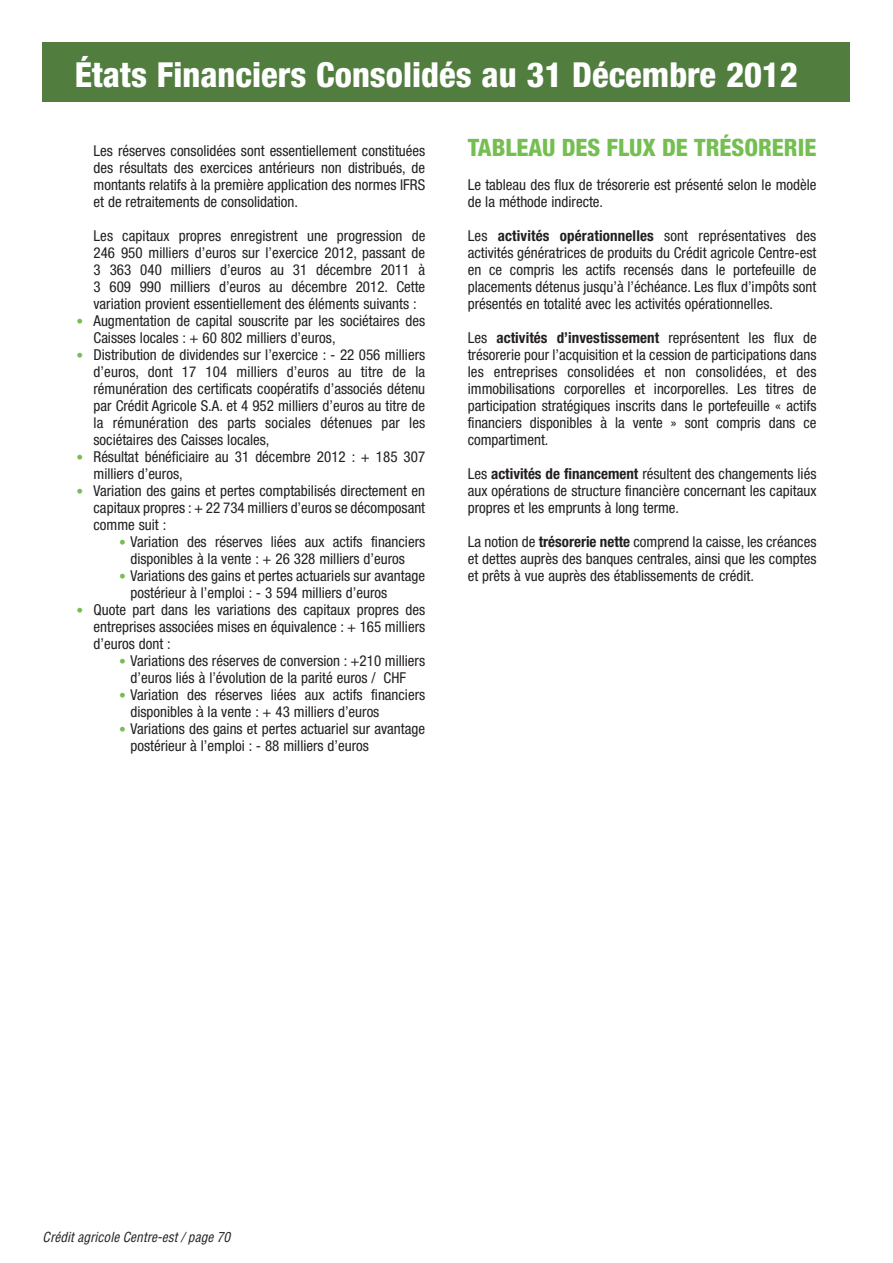
<style>
.page{position:relative;width:893px;height:1263px;background:#fff}
.page>*{position:absolute;margin:0;border:0;box-sizing:border-box;transform-origin:0 0}
.t1{font:800 condensed 34.5px "Helvetica Neue";color:#fff}
.t2{font:800 condensed 24px "Helvetica Neue";color:#75be52}
.t3{font:condensed 15px/17px "Helvetica Neue";color:#231f20;text-align:justify}
.t4{font:italic condensed 13.5px "Helvetica";color:#231f20}
.s1{font-weight:300;font-stretch:normal;font-size:13.5px;color:#75be52}
.s2{font-weight:700}
</style>
<div class="page">
<div style="left:43px;top:43px;width:807px;height:59px;background:#517d3f"></div>
<h1 class="t1" style="left:75px;top:54px;width:724px">états Financiers Consolidés au 31 Décembre 2012</h1>
<p class="t3" style="left:94px;top:142px;width:333px">Les réserves consolidées sont essentiellement constituées des résultats des exercices antérieurs non distribués, de montants relatifs à la première application des normes IFRS et de retraitements de consolidation.</p>
<p class="t3" style="left:94px;top:227px;width:333px">Les capitaux propres enregistrent une progression de 246 950 milliers d’euros sur l’exercice 2012, passant de 3 363 040 milliers d’euros au 31 décembre 2011 à 3 609 990 milliers d’euros au décembre 2012. Cette variation provient essentiellement des éléments suivants :</p>
<p class="t3" style="left:94px;top:312px;width:333px;text-indent:-17px"><span class="s1">•</span> Augmentation de capital souscrite par les sociétaires des<br>Caisses locales : + 60 802 milliers d’euros,</p>
<p class="t3" style="left:94px;top:346px;width:333px;text-indent:-17px"><span class="s1">•</span> Distribution de dividendes sur l’exercice : - 22 056 milliers d’euros, dont 17 104 milliers d’euros au titre de la rémunération des certificats coopératifs d’associés détenu par Crédit Agricole S.A. et 4 952 milliers d’euros au titre de la rémunération des parts sociales détenues par les sociétaires des Caisses locales,</p>
<p class="t3" style="left:94px;top:448px;width:333px;text-indent:-17px"><span class="s1">•</span> Résultat bénéficiaire au 31 décembre 2012 : + 185 307 milliers d’euros,</p>
<p class="t3" style="left:94px;top:482px;width:333px;text-indent:-17px"><span class="s1">•</span> Variation des gains et pertes comptabilisés directement en capitaux propres : + 22 734 milliers d’euros se décomposant comme suit :</p>
<p class="t3" style="left:119px;top:533px;width:308px;text-align:center"><span class="s1">•</span> Variation des réserves liées aux actifs financiers disponibles à la vente : + 26 328 milliers d’euros</p>
<p class="t3" style="left:131px;top:567px;width:296px;text-indent:-11px"><span class="s1">•</span> Variations des gains et pertes actuariels sur avantage postérieur à l’emploi : - 3 594 milliers d’euros</p>
<p class="t3" style="left:94px;top:601px;width:333px;text-indent:-17px"><span class="s1">•</span> Quote part dans les variations des capitaux propres des entreprises associées mises en équivalence : + 165 milliers d’euros dont :</p>
<p class="t3" style="left:119px;top:652px;width:308px;text-align:center"><span class="s1">•</span> Variations des réserves de conversion : +210 milliers d’euros liés à l’évolution de la parité euros / CHF</p>
<p class="t3" style="left:131px;top:686px;width:296px;text-indent:-11px"><span class="s1">•</span> Variation des réserves liées aux actifs financiers disponibles à la vente : + 43 milliers d’euros</p>
<p class="t3" style="left:131px;top:720px;width:296px;text-indent:-11px"><span class="s1">•</span> Variations des gains et pertes actuariel sur avantage postérieur à l’emploi : - 88 milliers d’euros</p>
<h2 class="t2" style="left:468px;top:133px;width:350px">TABLEAU DES FLUX DE TRÉSORERIE</h2>
<p class="t3" style="left:468px;top:176px;width:350px">Le tableau des flux de trésorerie est présenté selon le modèle de la méthode indirecte.</p>
<p class="t3" style="left:468px;top:227px;width:350px">Les <span class="s2">activités opérationnelles</span> sont représentatives des activités génératrices de produits du Crédit agricole Centre-est en ce compris les actifs recensés dans le portefeuille de placements détenus jusqu’à l’échéance. Les flux d’impôts sont présentés en totalité avec les activités opérationnelles.</p>
<p class="t3" style="left:468px;top:329px;width:350px">Les <span class="s2">activités d’investissement</span> représentent les flux de trésorerie pour l’acquisition et la cession de participations dans les entreprises consolidées et non consolidées, et des immobilisations corporelles et incorporelles. Les titres de participation stratégiques inscrits dans le portefeuille « actifs financiers disponibles à la vente » sont compris dans ce compartiment.</p>
<p class="t3" style="left:468px;top:465px;width:350px">Les <span class="s2">activités de financement</span> résultent des changements liés aux opérations de structure financière concernant les capitaux propres et les emprunts à long terme.</p>
<p class="t3" style="left:468px;top:533px;width:350px">La notion de <span class="s2">trésorerie nette</span> comprend la caisse, les créances et dettes auprès des banques centrales, ainsi que les comptes et prêts à vue auprès des établissements de crédit.</p>
<p class="t4" style="left:43px;top:1228px;width:189px">Crédit agricole Centre-est / page 70</p>
</div>
